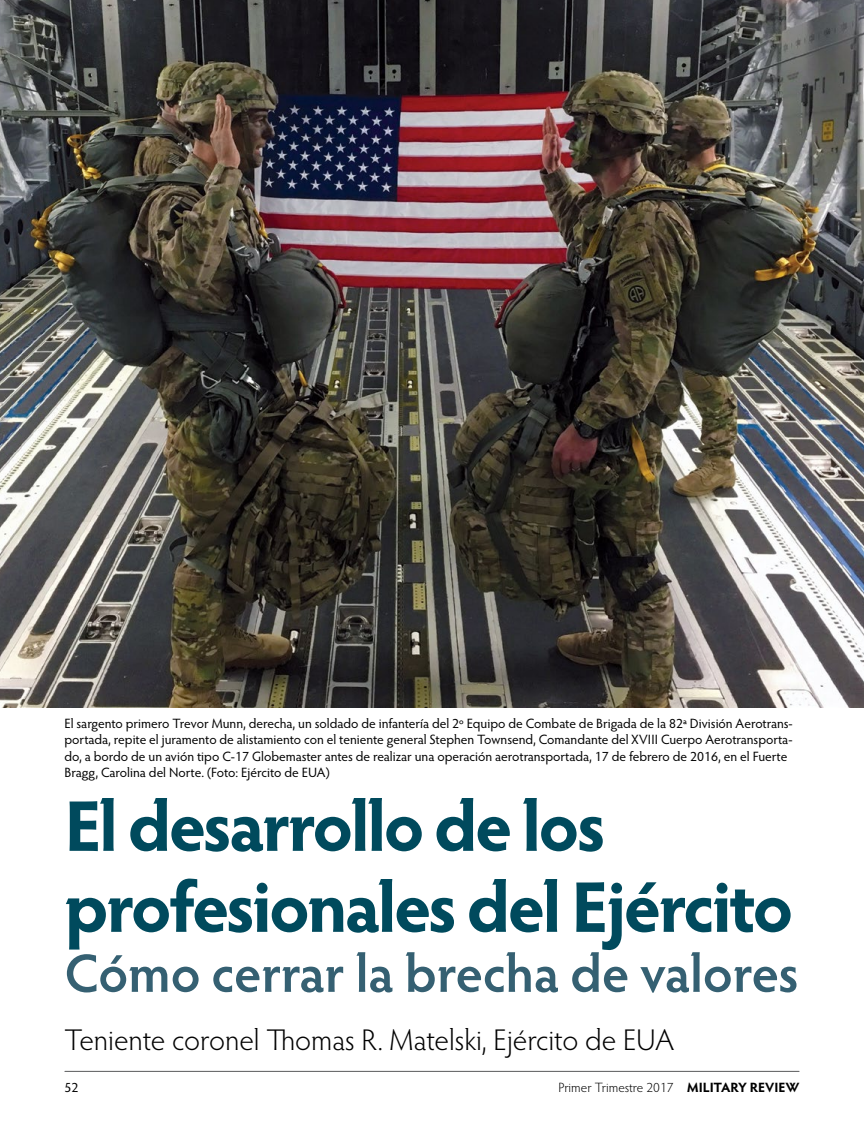
<style>
.page{position:relative;width:864px;height:1134px;background:#fff}
.page>*{position:absolute;margin:0;border:0;box-sizing:border-box;transform-origin:0 0}
.t1{font:700 72px/81px "Hypatia Sans Pro";letter-spacing:-.035em;color:#004a5d}
.sub-title{font:600 54px "Hypatia Sans Pro";letter-spacing:-.01em;color:#356072}
.author{font:300 30px "Hypatia Sans Pro";letter-spacing:-.005em;color:#000}
.cutline{font:13.5px/16.5px "Hypatia Sans Pro";letter-spacing:-.005em;color:#000}
.t2{font:300 13.5px "Hypatia Sans Pro";letter-spacing:-.005em;color:#000}
.left-folio{font:13.5px "Hypatia Sans Pro";color:#000}
.s1{font-weight:700}
</style>
<div class="page">
<hr style="left:65px;top:1071px;width:734px;height:1px;background:#58595b">
<img style="left:0;top:0;width:864px;height:707px">
<p class="cutline" style="left:64px;top:714px;width:730px">El sargento primero Trevor Munn, derecha, un soldado de infantería del 2º Equipo de Combate de Brigada de la 82ª División Aerotrans&shy;portada, repite el juramento de alistamiento con el teniente general Stephen Townsend, Comandante del XVIII Cuerpo Aerotransporta&shy;do, a bordo de un avión tipo C-17 Globemaster antes de realizar una operación aerotransportada, 17 de febrero de 2016, en el Fuerte Bragg, Carolina del Norte. (Foto: Ejército de EUA)</p>
<p class="t1" style="left:64px;top:782px;width:730px">El desarrollo de los profesionales del Ejército</p>
<p class="sub-title" style="left:64px;top:936px;width:736px">Cómo cerrar la brecha de valores</p>
<p class="author" style="left:64px;top:1020px;width:611px">Teniente coronel Thomas R. Matelski, Ejército de EUA</p>
<p class="left-folio" style="left:64px;top:1078px;width:15px">52</p>
<p class="t2" style="left:558px;top:1079px;width:243px">Primer Trimestre 2017 <span class="s1">MILITARY REVIEW</span></p>
</div>
